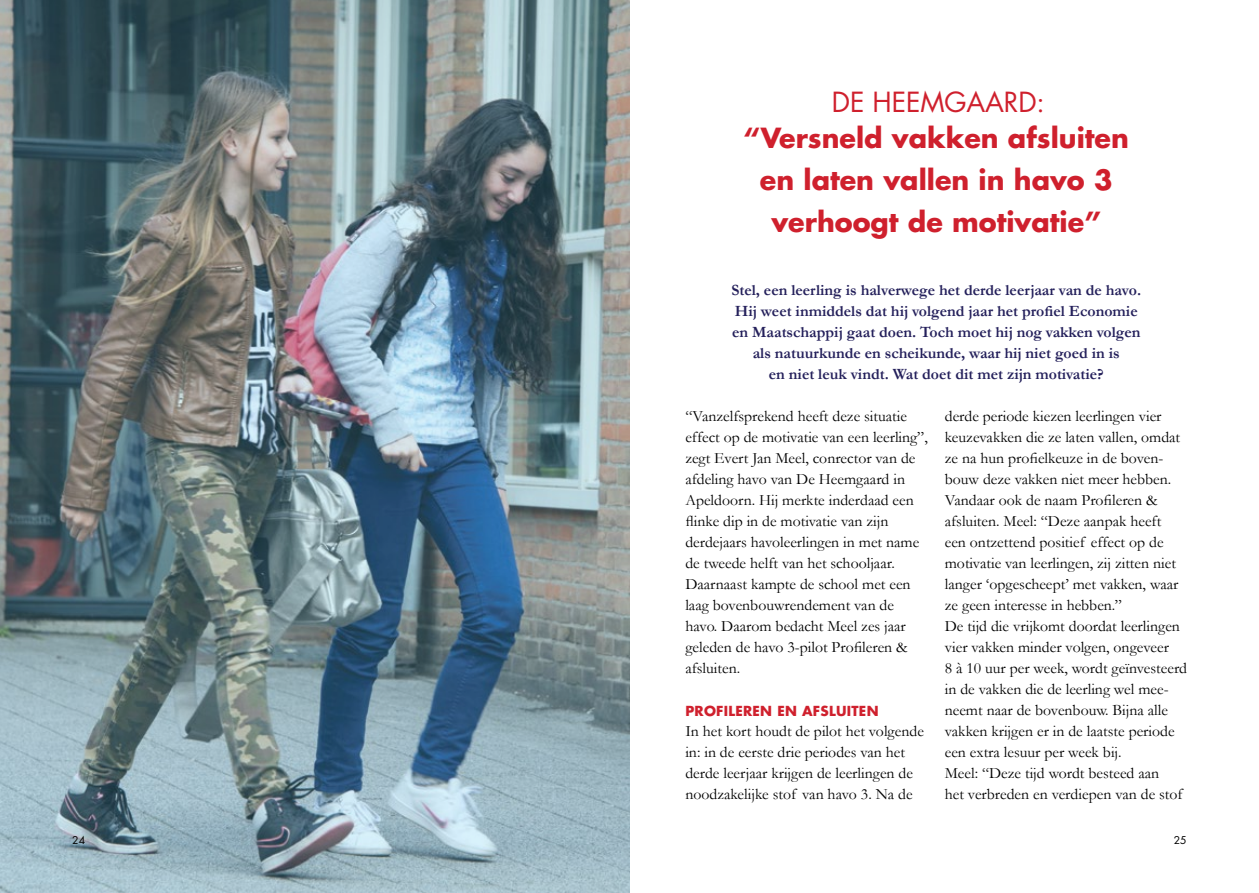
<style>
.page{position:relative;width:1259px;height:893px;background:#fff}
.page>*{position:absolute;margin:0;border:0;box-sizing:border-box;transform-origin:0 0}
.t1{font:700 27px/42px "Futura";color:#cf202d;text-align:center}
.t2{font:27px "Futura";letter-spacing:-.005em;color:#cf202d}
.t3{font:15.75px/21px "Garamond";color:#000}
.t4{font:700 15.75px/21px "Garamond";color:#24205b;text-align:center}
.t5{font:700 13.5px "Futura";letter-spacing:.02em;color:#cf202d}
.t6{font:10.5px "Futura";color:#000}
</style>
<div class="page">
<img style="left:0;top:0;width:629px;height:893px">
<h1 class="t2" style="left:832px;top:83px;width:214px">DE HEEMGAARD:</h1>
<h1 class="t1" style="left:743px;top:116px;width:387px">“Versneld vakken afsluiten en laten vallen in havo 3 verhoogt de motivatie”</h1>
<p class="t4" style="left:731px;top:279px;width:411px">Stel, een leerling is halverwege het derde leerjaar van de havo.<br>Hij weet inmiddels dat hij volgend jaar het profiel Economie en Maatschappij gaat doen. Toch moet hij nog vakken volgen als natuurkunde en scheikunde, waar hij niet goed in is<br>en niet leuk vindt. Wat doet dit met zijn motivatie?</p>
<p class="t3" style="left:685px;top:405px;width:244px">“Vanzelfsprekend heeft deze situatie effect op de motivatie van een leerling”, zegt Evert Jan Meel, conrector van de afdeling havo van De Heemgaard in Apeldoorn. Hij merkte inderdaad een flinke dip in de motivatie van zijn derdejaars havoleerlingen in met name de tweede helft van het schooljaar.<br>Daarnaast kampte de school met een laag bovenbouwrendement van de havo. Daarom bedacht Meel zes jaar geleden de havo 3-pilot Profileren &amp; afsluiten.</p>
<p class="t5" style="left:685px;top:702px;width:195px">PROFILEREN EN AFSLUITEN</p>
<p class="t3" style="left:685px;top:720px;width:240px">In het kort houdt de pilot het volgende in: in de eerste drie periodes van het derde leerjaar krijgen de leerlingen de noodzakelijke stof van havo 3. Na de</p>
<p class="t3" style="left:945px;top:405px;width:244px">derde periode kiezen leerlingen vier keuzevakken die ze laten vallen, omdat ze na hun profielkeuze in de boven&shy;bouw deze vakken niet meer hebben.<br>Vandaar ook de naam Profileren &amp; afsluiten. Meel: “Deze aanpak heeft<br>een ontzettend positief effect op de motivatie van leerlingen, zij zitten niet langer ‘opgescheept’ met vakken, waar ze geen interesse in hebben.”<br>De tijd die vrijkomt doordat leerlingen vier vakken minder volgen, ongeveer<br>8 à 10 uur per week, wordt geïnvesteerd in de vakken die de leerling wel mee&shy;neemt naar de bovenbouw. Bijna alle vakken krijgen er in de laatste periode een extra lesuur per week bij.<br>Meel: “Deze tijd wordt besteed aan<br>het verbreden en verdiepen van de stof</p>
<p class="t6" style="left:72px;top:833px;width:14px">24</p>
<p class="t6" style="left:1173px;top:833px;width:14px">25</p>
</div>
